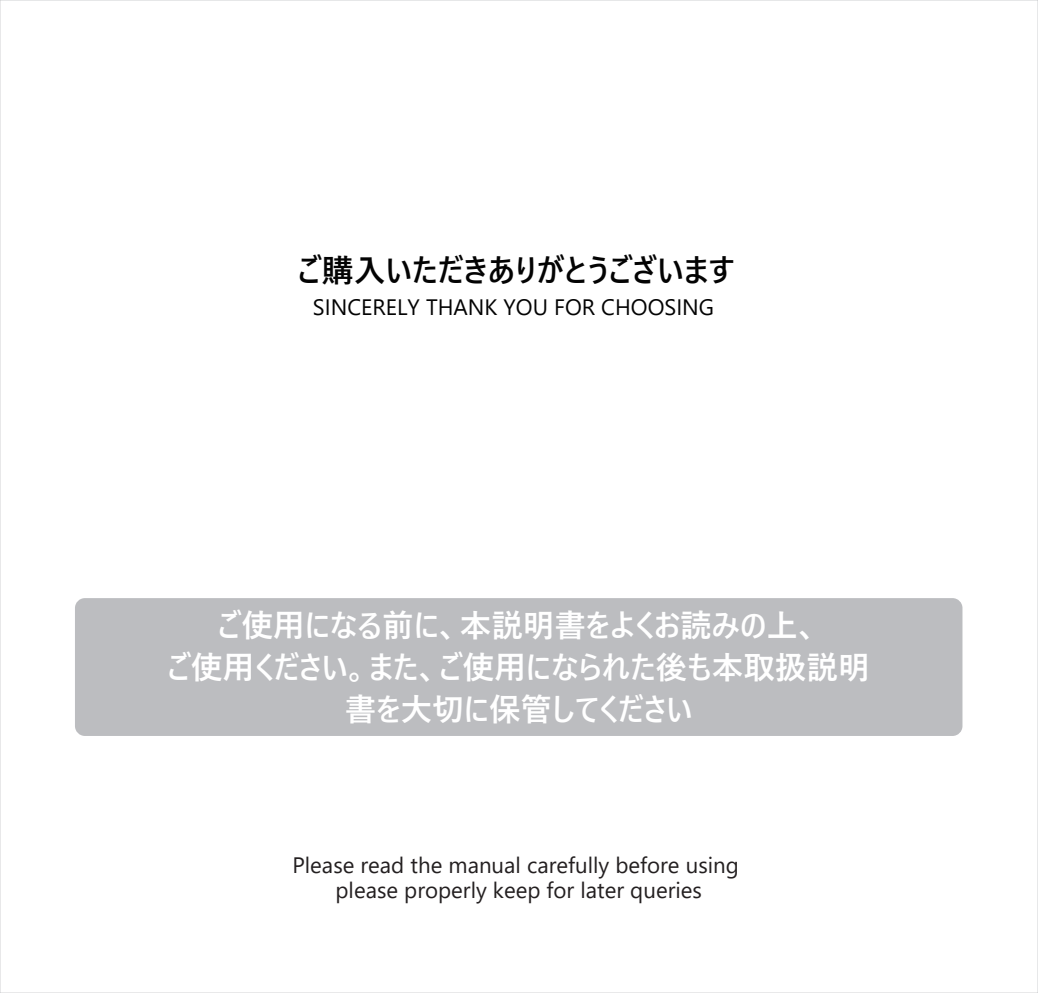
<style>
.page{position:relative;width:1038px;height:993px;background:#fff}
.page>*{position:absolute;margin:0;border:0;box-sizing:border-box;transform-origin:0 0}
.t1{font:700 31.85px "Yu Gothic UI";color:#030303}
.t2{font:700 31.5px/42px "Yu Gothic UI";color:#fff;text-align:center}
.t3{font:22.4px/25.6px "Yu Gothic UI";color:#231f20;text-align:center}
.t4{font:22.4px "Yu Gothic UI";color:#030303}
</style>
<div class="page">
<div style="left:75px;top:598px;width:887px;height:137px;background:#bcbdc0;border-radius:10px"></div>
<h1 class="t1" style="left:298px;top:252px;width:438px">ご購入いただきありがとうございます</h1>
<p class="t4" style="left:313px;top:286px;width:402px">SINCERELY THANK YOU FOR CHOOSING</p>
<h2 class="t2" style="left:168px;top:605px;width:703px">ご使用になる前に、本説明書をよくお読みの上、<br>ご使用ください。また、ご使用になられた後も本取扱説明書を大切に保管してください</h2>
<p class="t3" style="left:292px;top:848px;width:448px">Please read the manual carefully before using please properly keep for later queries</p>
</div>
